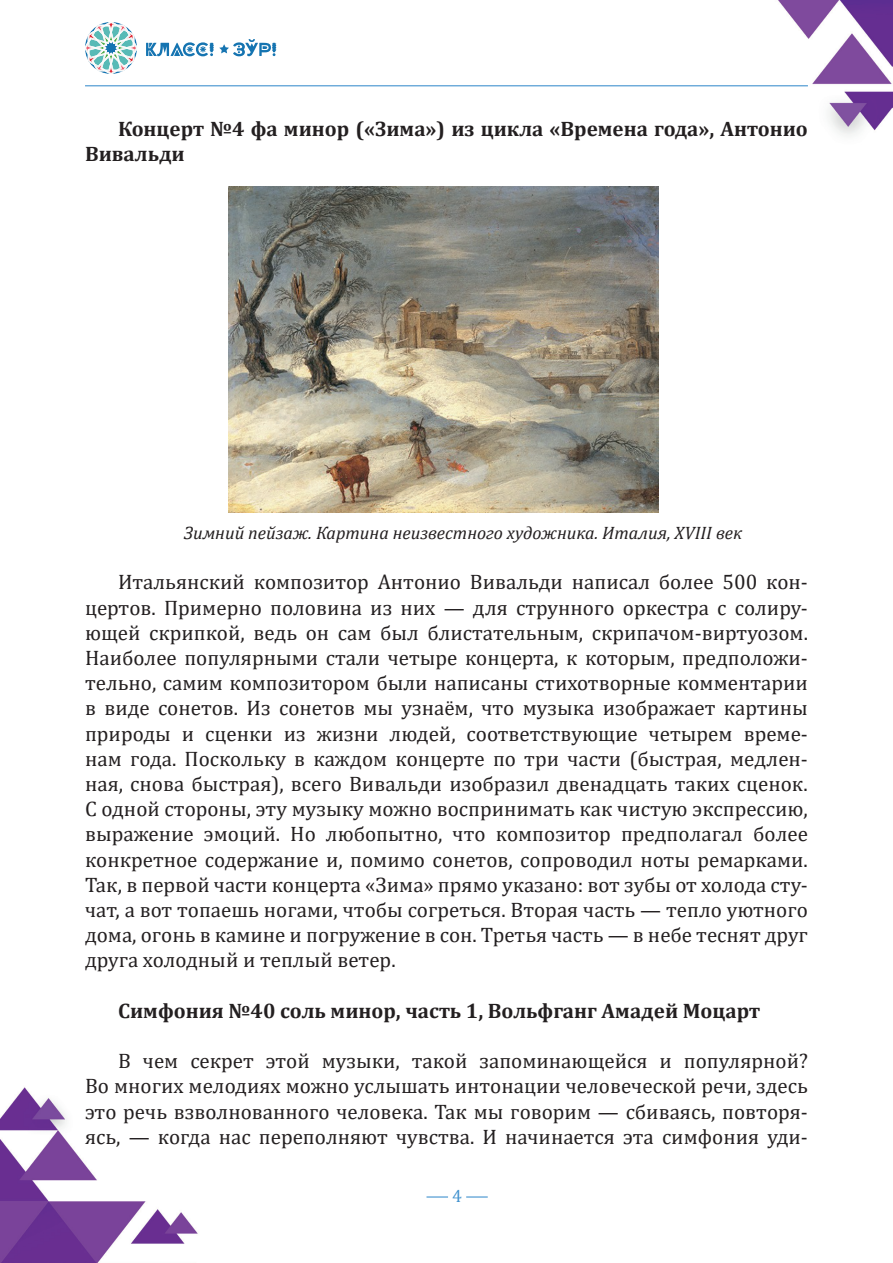
<style>
.page{position:relative;width:893px;height:1263px;background:#fff}
.page>*{position:absolute;margin:0;border:0;box-sizing:border-box;transform-origin:0 0}
.t1{font:21px/25.2px "Cambria";color:#231f20;text-align:justify}
.t2{font:700 21px/25.2px "Cambria";color:#231f20}
.t3{font:italic 18px "Cambria";color:#231f20}
.t4{font:18px "Cambria";color:#4393cf}
</style>
<div class="page">
<img style="left:0;top:1087px;width:198px;height:176px">
<img style="left:771px;top:0;width:122px;height:135px">
<svg style="left:146px;top:39px;width:130px;height:17px"></svg>
<svg style="left:85px;top:22px;width:52px;height:52px"></svg>
<hr style="left:85px;top:85px;width:723px;height:1px;background:#4393cf">
<svg style="left:426px;top:1196px;width:22px;height:1px"></svg>
<svg style="left:466px;top:1196px;width:22px;height:1px"></svg>
<img style="left:229px;top:186px;width:429px;height:327px">
<p class="t2" style="left:85px;top:115px;width:724px;text-indent:33px">Концерт №4 фа минор («Зима») из цикла «Времена года», Антонио<br>Вивальди</p>
<p class="t3" style="left:184px;top:520px;width:560px">Зимний пейзаж. Картина неизвестного художника. Италия, XVIII век</p>
<p class="t1" style="left:85px;top:570px;width:724px;text-indent:33px">Итальянский композитор Антонио Вивальди написал более 500 кон&shy;цертов. Примерно половина из них — для струнного оркестра с солиру&shy;ющей скрипкой, ведь он сам был блистательным, скрипачом-виртуозом.<br>Наиболее популярными стали четыре концерта, к которым, предположи&shy;тельно, самим композитором были написаны стихотворные комментарии в виде сонетов. Из сонетов мы узнаём, что музыка изображает картины природы и сценки из жизни людей, соответствующие четырем време&shy;нам года. Поскольку в каждом концерте по три части (быстрая, медлен&shy;ная, снова быстрая), всего Вивальди изобразил двенадцать таких сценок.<br>С одной стороны, эту музыку можно воспринимать как чистую экспрессию, выражение эмоций. Но любопытно, что композитор предполагал более конкретное содержание и, помимо сонетов, сопроводил ноты ремарками.<br>Так, в первой части концерта «Зима» прямо указано: вот зубы от холода сту&shy;чат, а вот топаешь ногами, чтобы согреться. Вторая часть — тепло уютного дома, огонь в камине и погружение в сон. Третья часть — в небе теснят друг друга холодный и теплый ветер.</p>
<p class="t2" style="left:118px;top:997px;width:643px">Симфония №40 соль минор, часть 1, Вольфганг Амадей Моцарт</p>
<p class="t1" style="left:85px;top:1048px;width:724px;text-indent:33px">В чем секрет этой музыки, такой запоминающейся и популярной?<br>Во многих мелодиях можно услышать интонации человеческой речи, здесь это речь взволнованного человека. Так мы говорим — сбиваясь, повторя&shy;ясь, — когда нас переполняют чувства. И начинается эта симфония уди-</p>
<p class="t4" style="left:452px;top:1185px;width:11px">4</p>
</div>
